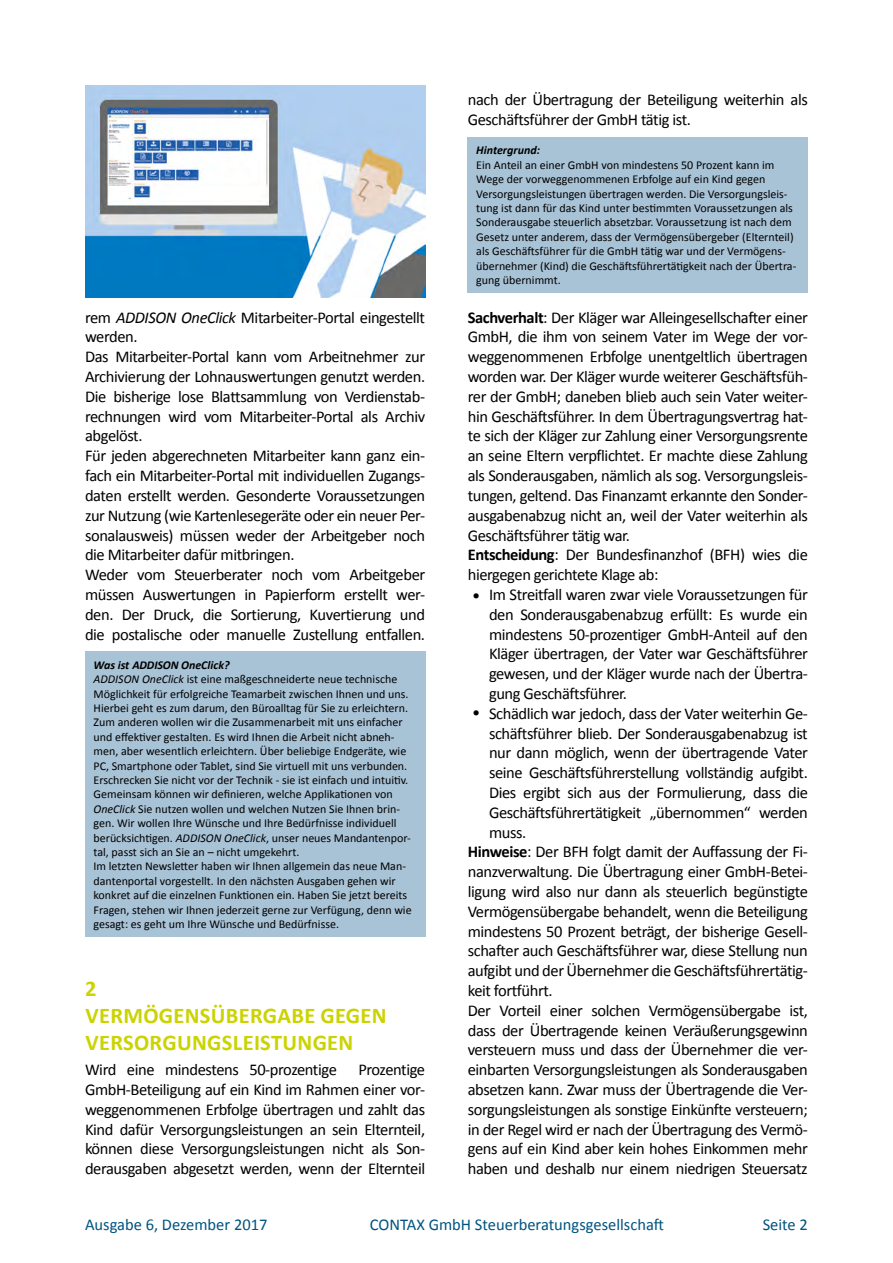
<style>
.page{position:relative;width:893px;height:1263px;background:#fff}
.page>*{position:absolute;margin:0;border:0;box-sizing:border-box;transform-origin:0 0}
.t1{font:700 22.5px/27px "Calibri";letter-spacing:.015em;color:#cbd300}
.t2{font:16.5px/19.8px "Calibri";letter-spacing:-.025em;color:#000}
.t3{font:16.5px "Calibri";color:#005380}
.t4{font:12px/14.4px "Calibri";color:#000}
.t5{font:italic 700 12px "Calibri";color:#000}
.s1{font-style:italic}
.s2{font-weight:700;font-style:italic}
.s3{font-weight:700}
</style>
<div class="page">
<div style="left:85px;top:651px;width:340px;height:285px;background:#a8c2d6"></div>
<div style="left:468px;top:137px;width:340px;height:156px;background:#a8c2d6"></div>
<img style="left:85px;top:85px;width:340px;height:213px">
<p class="t2" style="left:468px;top:90px;width:342px">nach der Übertragung der Beteiligung weiterhin als<br>Geschäftsführer der GmbH tätig ist.</p>
<p class="t2" style="left:85px;top:307px;width:342px">rem <span class="s1">ADDISON OneClick</span> Mitarbeiter-Portal eingestellt werden.<br>Das Mitarbeiter-Portal kann vom Arbeitnehmer zur Archivierung der Lohnauswertungen genutzt werden.<br>Die bisherige lose Blattsammlung von Verdienstab&shy;rechnungen wird vom Mitarbeiter-Portal als Archiv abgelöst.<br>Für jeden abgerechneten Mitarbeiter kann ganz ein&shy;fach ein Mitarbeiter-Portal mit individuellen Zugangs&shy;daten erstellt werden. Gesonderte Voraussetzungen zur Nutzung (wie Kartenlesegeräte oder ein neuer Per&shy;sonalausweis) müssen weder der Arbeitgeber noch die Mitarbeiter dafür mitbringen.<br>Weder vom Steuerberater noch vom Arbeitgeber müssen Auswertungen in Papierform erstellt wer&shy;den. Der Druck, die Sortierung, Kuvertierung und die postalische oder manuelle Zustellung entfallen.</p>
<p class="t4" style="left:94px;top:658px;width:320px"><span class="s2">Was ist ADDISON OneClick?<br></span><span class="s1">ADDISON OneClick</span> ist eine maßgeschneiderte neue technische Möglichkeit für erfolgreiche Teamarbeit zwischen Ihnen und uns.<br>Hierbei geht es zum darum, den Büroalltag für Sie zu erleichtern.<br>Zum anderen wollen wir die Zusammenarbeit mit uns einfacher und effektiver gestalten. Es wird Ihnen die Arbeit nicht abneh&shy;men, aber wesentlich erleichtern. Über beliebige Endgeräte, wie PC, Smartphone oder Tablet, sind Sie virtuell mit uns verbunden.<br>Erschrecken Sie nicht vor der Technik - sie ist einfach und intuitiv.<br>Gemeinsam können wir definieren, welche Applikationen von <span class="s1">OneClick</span> Sie nutzen wollen und welchen Nutzen Sie Ihnen brin&shy;gen. Wir wollen Ihre Wünsche und Ihre Bedürfnisse individuell berücksichtigen. <span class="s1">ADDISON OneClick</span>, unser neues Mandantenpor&shy;tal, passt sich an Sie an – nicht umgekehrt.<br>Im letzten Newsletter haben wir Ihnen allgemein das neue Man&shy;dantenportal vorgestellt. In den nächsten Ausgaben gehen wir konkret auf die einzelnen Funktionen ein. Haben Sie jetzt bereits Fragen, stehen wir Ihnen jederzeit gerne zur Verfügung, denn wie gesagt: es geht um Ihre Wünsche und Bedürfnisse.</p>
<h1 class="t1" style="left:85px;top:975px;width:303px">2<br>VERMÖGENSÜBERGABE GEGEN<br>VERSORGUNGSLEISTUNGEN</h1>
<p class="t2" style="left:85px;top:1060px;width:253px">Wird eine mindestens 50-prozentige</p>
<p class="t2" style="left:85px;top:1060px;width:342px;text-align:justify;text-indent:273px">Prozentige GmbH-Beteiligung auf ein Kind im Rahmen einer vor&shy;weggenommenen Erbfolge übertragen und zahlt das Kind dafür Versorgungsleistungen an sein Elternteil, können diese Versorgungsleistungen nicht als Son&shy;derausgaben abgesetzt werden, wenn der Elternteil</p>
<p class="t5" style="left:476px;top:143px;width:65px">Hintergrund:</p>
<p class="t4" style="left:476px;top:158px;width:322px">Ein Anteil an einer GmbH von mindestens 50 Prozent kann im Wege der vorweggenommenen Erbfolge auf ein Kind gegen Versorgungsleistungen übertragen werden. Die Versorgungsleis&shy;tung ist dann für das Kind unter bestimmten Voraussetzungen als Sonderausgabe steuerlich absetzbar. Voraussetzung ist nach dem Gesetz unter anderem, dass der Vermögensübergeber (Elternteil) als Geschäftsführer für die GmbH tätig war und der Vermögens&shy;übernehmer (Kind) die Geschäftsführertätigkeit nach der Übertra&shy;gung übernimmt.</p>
<p class="t2" style="left:468px;top:307px;width:342px"><span class="s3">Sachverhalt</span>: Der Kläger war Alleingesellschafter einer GmbH, die ihm von seinem Vater im Wege der vor&shy;weggenommenen Erbfolge unentgeltlich übertragen worden war. Der Kläger wurde weiterer Geschäftsfüh&shy;rer der GmbH; daneben blieb auch sein Vater weiter&shy;hin Geschäftsführer. In dem Übertragungsvertrag hat&shy;te sich der Kläger zur Zahlung einer Versorgungsrente an seine Eltern verpflichtet. Er machte diese Zahlung als Sonderausgaben, nämlich als sog. Versorgungsleis&shy;tungen, geltend. Das Finanzamt erkannte den Sonder&shy;ausgabenabzug nicht an, weil der Vater weiterhin als Geschäftsführer tätig war.<br><span class="s3">Entscheidung</span>: Der Bundesfinanzhof (BFH) wies die hiergegen gerichtete Klage ab:</p>
<p class="t2" style="left:489px;top:585px;width:320px;text-align:justify;text-indent:-17px">• Im Streitfall waren zwar viele Voraussetzungen für den Sonderausgabenabzug erfüllt: Es wurde ein mindestens 50-prozentiger GmbH-Anteil auf den Kläger übertragen, der Vater war Geschäftsführer gewesen, und der Kläger wurde nach der Übertra&shy;gung Geschäftsführer.</p>
<p class="t2" style="left:472px;top:703px;width:337px">• Schädlich war jedoch, dass der Vater weiterhin Ge-</p>
<p class="t2" style="left:489px;top:723px;width:320px">schäftsführer blieb. Der Sonderausgabenabzug ist</p>
<p class="t2" style="left:489px;top:743px;width:320px">nur dann möglich, wenn der übertragende Vater</p>
<p class="t2" style="left:489px;top:763px;width:320px">seine Geschäftsführerstellung vollständig aufgibt.</p>
<p class="t2" style="left:489px;top:783px;width:320px">Dies ergibt sich aus der Formulierung, dass die</p>
<p class="t2" style="left:489px;top:802px;width:320px">Geschäftsführertätigkeit „übernommen“ werden</p>
<p class="t2" style="left:489px;top:822px;width:39px">muss.</p>
<p class="t2" style="left:468px;top:842px;width:342px"><span class="s3">Hinweise</span>: Der BFH folgt damit der Auffassung der Fi-</p>
<p class="t2" style="left:468px;top:862px;width:342px">nanzverwaltung. Die Übertragung einer GmbH-Betei-</p>
<p class="t2" style="left:468px;top:882px;width:342px">ligung wird also nur dann als steuerlich begünstigte</p>
<p class="t2" style="left:468px;top:901px;width:342px">Vermögensübergabe behandelt, wenn die Beteiligung</p>
<p class="t2" style="left:468px;top:921px;width:342px">mindestens 50 Prozent beträgt, der bisherige Gesell-</p>
<p class="t2" style="left:468px;top:941px;width:342px">schafter auch Geschäftsführer war, diese Stellung nun</p>
<p class="t2" style="left:468px;top:961px;width:342px">aufgibt und der Übernehmer die Geschäftsführertätig-</p>
<p class="t2" style="left:468px;top:981px;width:86px">keit fortführt.</p>
<p class="t2" style="left:468px;top:1000px;width:342px">Der Vorteil einer solchen Vermögensübergabe ist,</p>
<p class="t2" style="left:468px;top:1020px;width:342px">dass der Übertragende keinen Veräußerungsgewinn</p>
<p class="t2" style="left:468px;top:1040px;width:342px">versteuern muss und dass der Übernehmer die ver-</p>
<p class="t2" style="left:468px;top:1060px;width:342px">einbarten Versorgungsleistungen als Sonderausgaben</p>
<p class="t2" style="left:468px;top:1080px;width:342px">absetzen kann. Zwar muss der Übertragende die Ver-</p>
<p class="t2" style="left:468px;top:1099px;width:342px">sorgungsleistungen als sonstige Einkünfte versteuern;</p>
<p class="t2" style="left:468px;top:1119px;width:342px">in der Regel wird er nach der Übertragung des Vermö-</p>
<p class="t2" style="left:468px;top:1139px;width:342px">gens auf ein Kind aber kein hohes Einkommen mehr</p>
<p class="t2" style="left:468px;top:1159px;width:342px">haben und deshalb nur einem niedrigen Steuersatz</p>
<p class="t3" style="left:85px;top:1214px;width:184px">Ausgabe 6, Dezember 2017</p>
<p class="t3" style="left:370px;top:1214px;width:296px">CONTAX GmbH Steuerberatungsgesellschaft</p>
<p class="t3" style="left:763px;top:1214px;width:47px">Seite 2</p>
</div>
